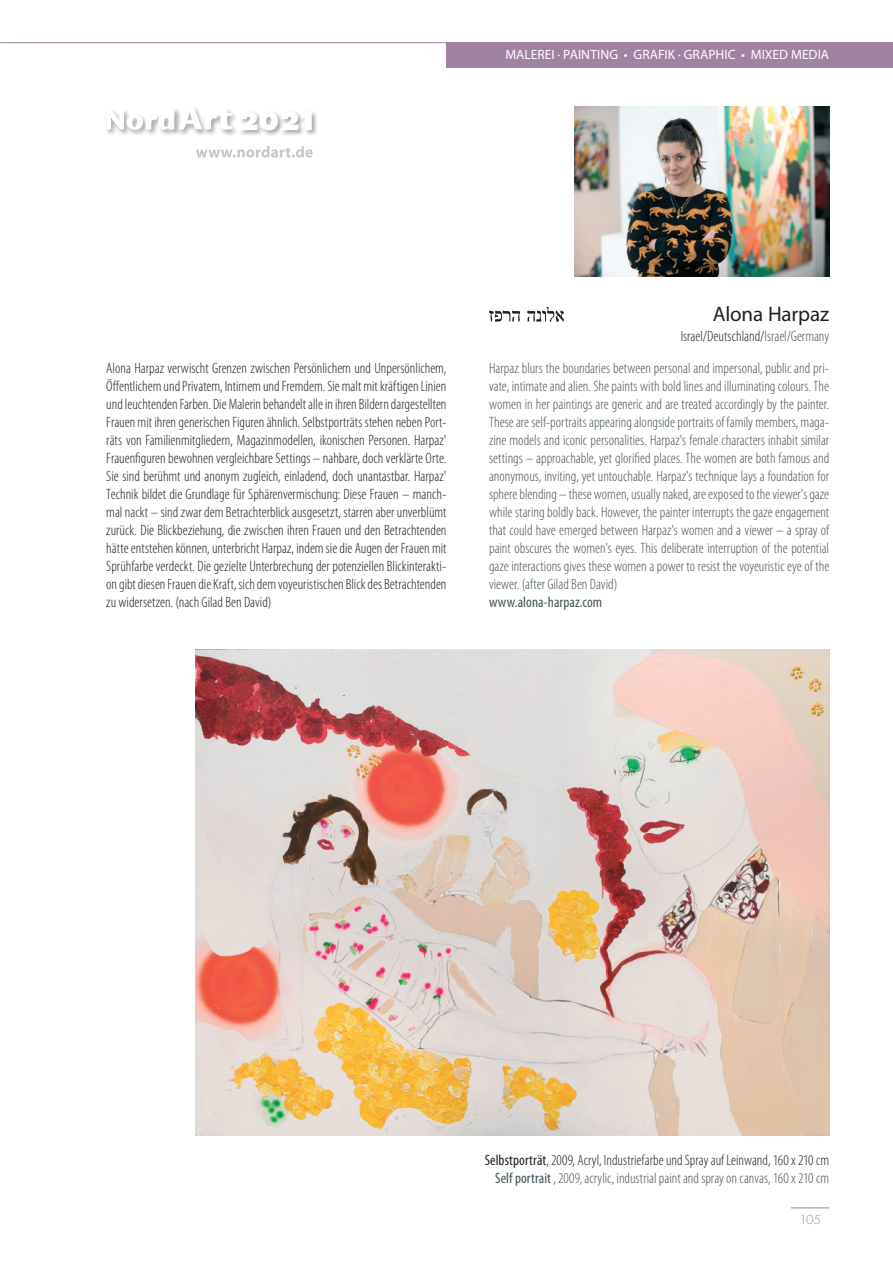
<style>
.page{position:relative;width:893px;height:1263px;background:#fff}
.page>*{position:absolute;margin:0;border:0;box-sizing:border-box;transform-origin:0 0}
.t1{font:21px "Myriad Pro";letter-spacing:-.005em;color:#231f20}
.t2{font:300 condensed 15px/18px "Myriad Pro";color:#231f20;text-align:right}
.t3{font:300 condensed 15px/18px "Myriad Pro";color:#485459;text-align:justify}
.t4{font:condensed 15px "Myriad Pro";letter-spacing:.005em;color:#485459}
.t5{font:13.5px "Myriad Pro";letter-spacing:.005em;color:#fff}
.t6{font:300 12px "Futura Std";color:#a083a0}
.s1{color:#485459}
.s2{font-weight:400}
.s3{font-weight:400;color:#485459}
</style>
<div class="page">
<div style="left:446px;top:43px;width:447px;height:25px;background:#a083a0"></div>
<hr style="left:0;top:42px;width:447px;height:1px;background:#a083a0">
<hr style="left:791px;top:1207px;width:38px;height:1px;background:#a083a0">
<svg style="left:196px;top:146px;width:117px;height:12px"></svg>
<div style="left:105px;top:107px;width:77px;height:30px;background:#0b1a22;opacity:.75"></div>
<div style="left:177px;top:105px;width:62px;height:32px;background:#0b1a22;opacity:.75"></div>
<svg style="left:106px;top:106px;width:126px;height:24px"></svg>
<div style="left:237px;top:111px;width:81px;height:27px;background:#0b1a22;opacity:.75"></div>
<svg style="left:238px;top:111px;width:74px;height:19px"></svg>
<img style="left:195px;top:650px;width:634px;height:486px">
<img style="left:574px;top:106px;width:255px;height:170px">
<svg style="left:489px;top:306px;width:75px;height:16px"></svg>
<p class="t5" style="left:505px;top:46px;width:325px">MALEREI · PAINTING • GRAFIK · GRAPHIC • MIXED MEDIA</p>
<h1 class="t1" style="left:713px;top:301px;width:118px">Alona Harpaz</h1>
<p class="t2" style="left:681px;top:327px;width:150px">Israel/Deutschland/<span class="s1">Israel/Germany</span></p>
<p class="t2" style="left:106px;top:359px;width:342px;text-align:justify">Alona Harpaz verwischt Grenzen zwischen Persönlichem und Unpersönlichem, Öffentlichem und Privatem, Intimem und Fremdem. Sie malt mit kräftigen Linien und leuchtenden Farben. Die Malerin behandelt alle in ihren Bildern dargestellten Frauen mit ihren generischen Figuren ähnlich. Selbstporträts stehen neben Port&shy;räts von Familienmitgliedern, Magazinmodellen, ikonischen Personen. Harpaz' Frauenfiguren bewohnen vergleichbare Settings – nahbare, doch verklärte Orte.<br>Sie sind berühmt und anonym zugleich, einladend, doch unantastbar. Harpaz' Technik bildet die Grundlage für Sphärenvermischung: Diese Frauen – manch&shy;mal nackt – sind zwar dem Betrachterblick ausgesetzt, starren aber unverblümt zurück. Die Blickbeziehung, die zwischen ihren Frauen und den Betrachtenden hätte entstehen können, unterbricht Harpaz, indem sie die Augen der Frauen mit Sprühfarbe verdeckt. Die gezielte Unterbrechung der potenziellen Blickinterakti&shy;on gibt diesen Frauen die Kraft, sich dem voyeuristischen Blick des Betrachtenden zu widersetzen. (nach Gilad Ben David)</p>
<p class="t3" style="left:489px;top:359px;width:342px">Harpaz blurs the boundaries between personal and impersonal, public and pri&shy;vate, intimate and alien. She paints with bold lines and illuminating colours. The women in her paintings are generic and are treated accordingly by the painter.<br>These are self-portraits appearing alongside portraits of family members, maga&shy;zine models and iconic personalities. Harpaz's female characters inhabit similar settings – approachable, yet glorified places. The women are both famous and anonymous, inviting, yet untouchable. Harpaz's technique lays a foundation for sphere blending – these women, usually naked, are exposed to the viewer's gaze while staring boldly back. However, the painter interrupts the gaze engagement that could have emerged between Harpaz's women and a viewer – a spray of paint obscures the women's eyes. This deliberate interruption of the potential gaze interactions gives these women a power to resist the voyeuristic eye of the viewer. (after Gilad Ben David)</p>
<p class="t4" style="left:489px;top:593px;width:115px">www.alona-harpaz.com</p>
<p class="t2" style="left:485px;top:1151px;width:346px"><span class="s2">Selbstporträt</span>, 2009, Acryl, Industriefarbe und Spray auf Leinwand, 160 x 210 cm<br><span class="s3">Self portrait</span> <span class="s1">, 2009, acrylic, industrial paint and spray on canvas, 160 x 210 cm</span></p>
<p class="t6" style="left:799px;top:1212px;width:23px">105</p>
</div>
